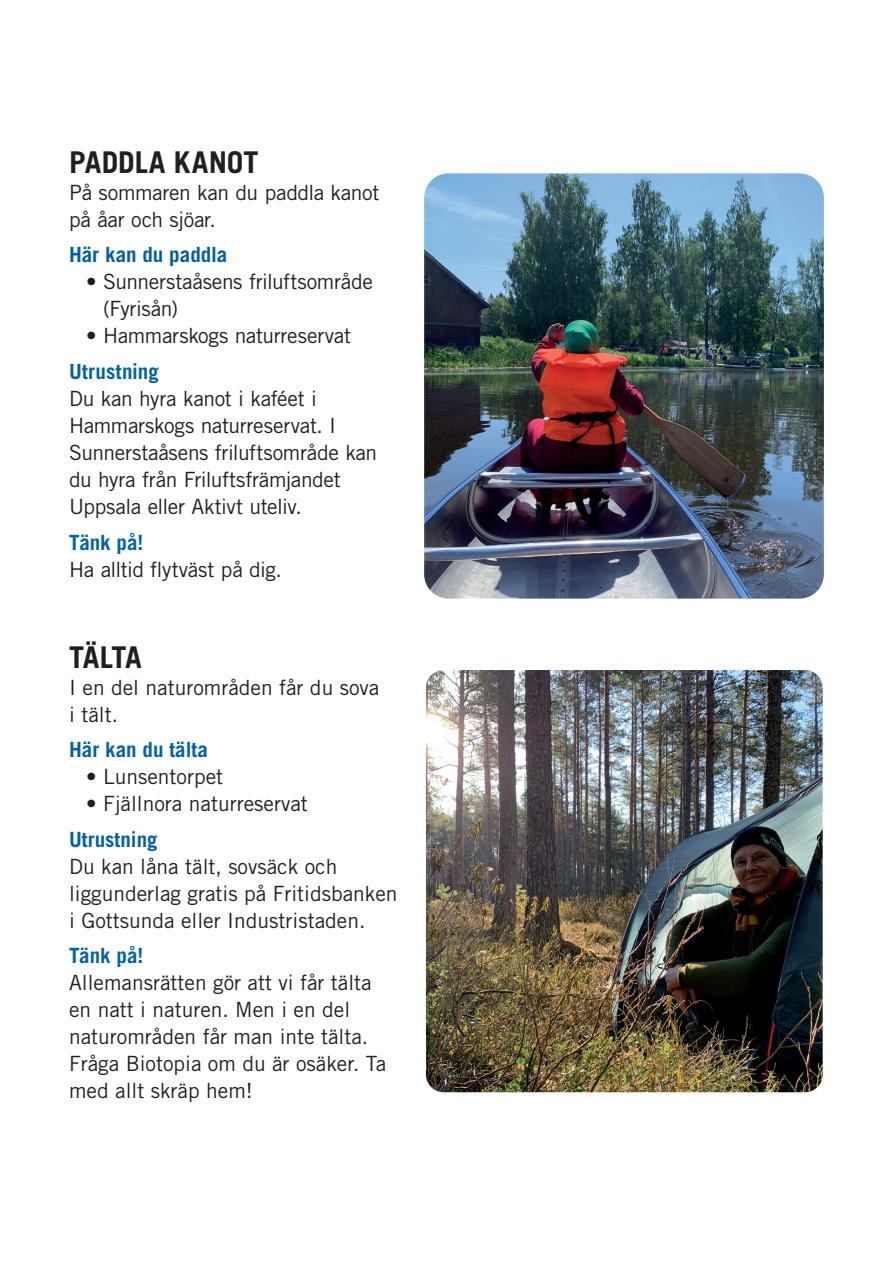
<style>
.page{position:relative;width:893px;height:1263px;background:#fff}
.page>*{position:absolute;margin:0;border:0;box-sizing:border-box;transform-origin:0 0}
.t1{font:700 30px "Trade Gothic LT Std";letter-spacing:-.005em;color:#231f20}
.t2{font:21px/27px "Trade Gothic LT Std";color:#231f20}
.t3{font:700 21px "Trade Gothic LT Std";color:#0161ab}
.t4{font:21px "Trade Gothic LT Std";letter-spacing:-.02em;color:#231f20}
.t5{font:700 21px "Trade Gothic LT Std";letter-spacing:-.005em;color:#015dab}
</style>
<div class="page">
<img style="left:424px;top:173px;width:400px;height:426px">
<img style="left:427px;top:671px;width:394px;height:420px">
<div style="left:424px;top:668px;width:400px;height:426px;border:2px solid #fff;border-radius:18px"></div>
<h1 class="t1" style="left:69px;top:144px;width:191px">PADDLA KANOT</h1>
<p class="t2" style="left:69px;top:179px;width:312px">På sommaren kan du paddla kanot på åar och sjöar.</p>
<p class="t5" style="left:69px;top:242px;width:160px">Här kan du paddla</p>
<p class="t2" style="left:103px;top:268px;width:271px;text-indent:-17px">• Sunnerstaåsens friluftsområde (Fyrisån)</p>
<p class="t2" style="left:86px;top:322px;width:266px">• Hammarskogs naturreservat</p>
<p class="t3" style="left:69px;top:359px;width:91px">Utrustning</p>
<p class="t2" style="left:69px;top:385px;width:310px">Du kan hyra kanot i kaféet i<br>Hammarskogs naturreservat. I<br>Sunnerstaåsens friluftsområde kan du hyra från Friluftsfrämjandet<br>Uppsala eller Aktivt uteliv.</p>
<p class="t3" style="left:69px;top:529px;width:76px">Tänk på!</p>
<p class="t4" style="left:69px;top:556px;width:214px">Ha alltid flytväst på dig.</p>
<h1 class="t1" style="left:69px;top:638px;width:74px">TÄLTA</h1>
<p class="t2" style="left:69px;top:673px;width:312px">I en del naturområden får du sova i tält.</p>
<p class="t3" style="left:69px;top:737px;width:140px">Här kan du tälta</p>
<p class="t2" style="left:86px;top:763px;width:139px">• Lunsentorpet</p>
<p class="t2" style="left:86px;top:790px;width:223px">• Fjällnora naturreservat</p>
<p class="t3" style="left:69px;top:826px;width:90px">Utrustning</p>
<p class="t2" style="left:69px;top:852px;width:330px">Du kan låna tält, sovsäck och liggunderlag gratis på Fritidsbanken i Gottsunda eller Industristaden.</p>
<p class="t3" style="left:69px;top:943px;width:76px">Tänk på!</p>
<p class="t2" style="left:69px;top:969px;width:319px">Allemansrätten gör att vi får tälta en natt i naturen. Men i en del naturområden får man inte tälta.<br>Fråga Biotopia om du är osäker. Ta med allt skräp hem!</p>
</div>
